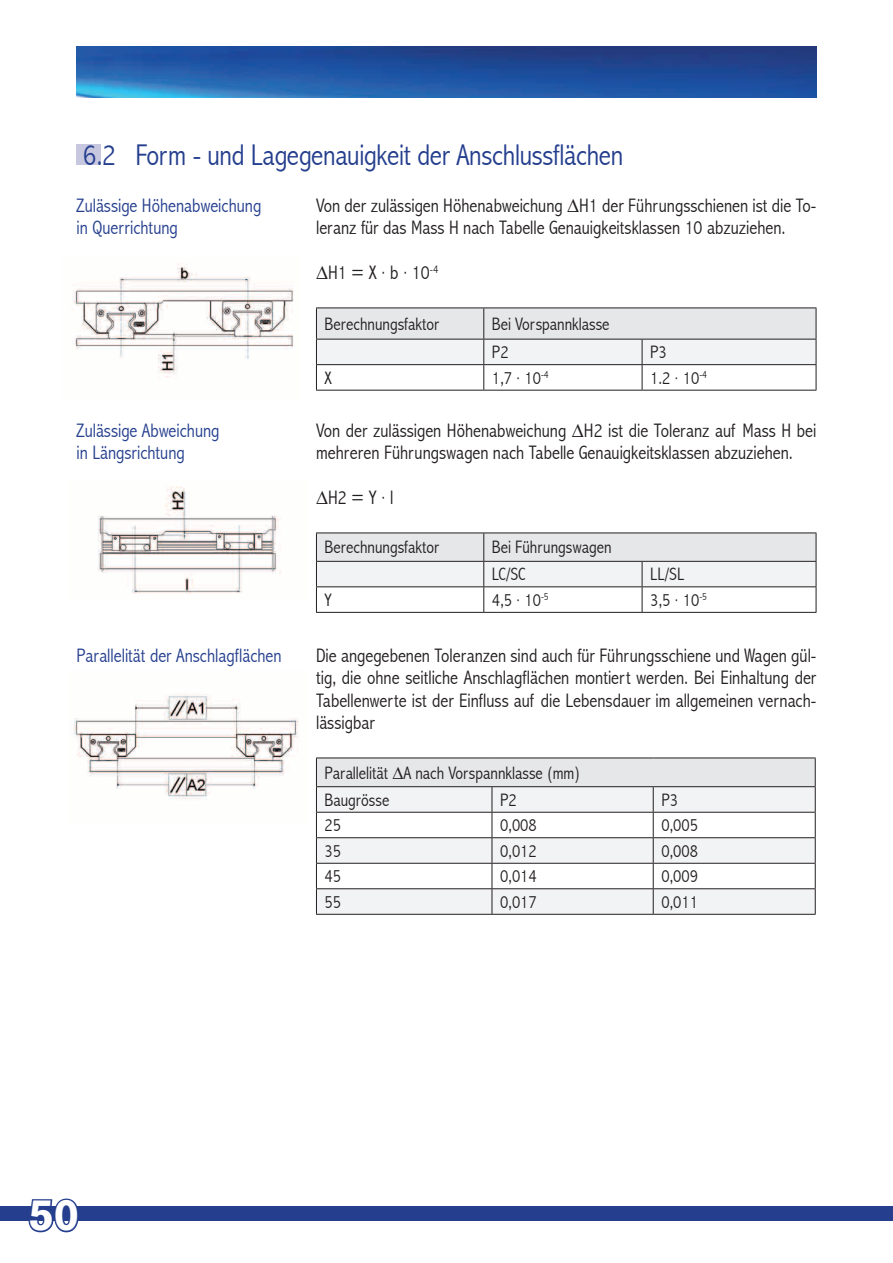
<style>
.page{position:relative;width:893px;height:1263px;background:#fff}
.page>*{position:absolute;margin:0;border:0;box-sizing:border-box;transform-origin:0 0}
.t1{font:700 43.5px "Ad Grotesk SB";color:#fff}
.t2{font:300 condensed 30px "Abadi";letter-spacing:-.01em;color:#253f8e}
.t3{font:300 condensed 19.5px/22.5px "Abadi";color:#231f20}
.t4{font:300 condensed 19.5px "Abadi";color:#253f8e}
.t5{font:300 condensed 18px "Abadi";color:#231f20}
</style>
<div class="page">
<div style="left:0;top:1205px;width:893px;height:15px;background:#253f8e"></div>
<svg style="left:27px;top:1198px;width:53px;height:35px"></svg>
<img style="left:77px;top:46px;width:739px;height:52px">
<hr style="left:316px;top:390px;width:168px;height:1px;background:#231f20">
<hr style="left:484px;top:390px;width:158px;height:1px;background:#231f20">
<hr style="left:642px;top:390px;width:174px;height:1px;background:#231f20">
<hr style="left:316px;top:307px;width:168px;height:1px;background:#231f20">
<hr style="left:484px;top:307px;width:158px;height:1px;background:#231f20">
<hr style="left:642px;top:307px;width:174px;height:1px;background:#231f20">
<svg style="left:316px;top:308px;width:501px;height:82px"></svg>
<hr style="left:316px;top:364px;width:168px;height:1px;background:#231f20">
<hr style="left:484px;top:364px;width:158px;height:1px;background:#231f20">
<hr style="left:642px;top:364px;width:174px;height:1px;background:#231f20">
<hr style="left:316px;top:612px;width:168px;height:1px;background:#231f20">
<hr style="left:484px;top:612px;width:158px;height:1px;background:#231f20">
<hr style="left:642px;top:612px;width:174px;height:1px;background:#231f20">
<hr style="left:316px;top:532px;width:168px;height:1px;background:#231f20">
<hr style="left:484px;top:532px;width:158px;height:1px;background:#231f20">
<hr style="left:642px;top:532px;width:174px;height:1px;background:#231f20">
<svg style="left:316px;top:533px;width:501px;height:79px"></svg>
<hr style="left:316px;top:586px;width:168px;height:1px;background:#231f20">
<hr style="left:484px;top:586px;width:158px;height:1px;background:#231f20">
<hr style="left:642px;top:586px;width:174px;height:1px;background:#231f20">
<div style="left:316px;top:758px;width:499px;height:29px;background:#e6e7e9"></div>
<svg style="left:317px;top:787px;width:498px;height:127px;fill:#f2f3f4"></svg>
<hr style="left:316px;top:757px;width:176px;height:1px;background:#231f20">
<hr style="left:492px;top:757px;width:161px;height:1px;background:#231f20">
<hr style="left:653px;top:757px;width:163px;height:1px;background:#231f20">
<hr style="left:316px;top:786px;width:176px;height:1px;background:#231f20">
<hr style="left:492px;top:786px;width:161px;height:1px;background:#231f20">
<hr style="left:653px;top:786px;width:163px;height:1px;background:#231f20">
<hr style="left:316px;top:812px;width:176px;height:1px;background:#231f20">
<hr style="left:492px;top:812px;width:161px;height:1px;background:#231f20">
<hr style="left:653px;top:812px;width:163px;height:1px;background:#231f20">
<hr style="left:316px;top:837px;width:176px;height:1px;background:#231f20">
<hr style="left:492px;top:837px;width:161px;height:1px;background:#231f20">
<hr style="left:653px;top:837px;width:163px;height:1px;background:#231f20">
<hr style="left:316px;top:863px;width:176px;height:1px;background:#231f20">
<hr style="left:492px;top:863px;width:161px;height:1px;background:#231f20">
<hr style="left:653px;top:863px;width:163px;height:1px;background:#231f20">
<svg style="left:316px;top:758px;width:1px;height:156px"></svg>
<hr style="left:316px;top:888px;width:176px;height:1px;background:#231f20">
<hr style="left:492px;top:888px;width:161px;height:1px;background:#231f20">
<hr style="left:653px;top:888px;width:163px;height:1px;background:#231f20">
<svg style="left:492px;top:787px;width:1px;height:127px"></svg>
<svg style="left:653px;top:787px;width:1px;height:127px"></svg>
<svg style="left:815px;top:758px;width:1px;height:156px"></svg>
<hr style="left:316px;top:914px;width:176px;height:1px;background:#231f20">
<hr style="left:492px;top:914px;width:161px;height:1px;background:#231f20">
<hr style="left:653px;top:914px;width:163px;height:1px;background:#231f20">
<div style="left:77px;top:145px;width:24px;height:20px;background:#c7c7e0"></div>
<img style="left:72px;top:263px;width:222px;height:115px">
<img style="left:98px;top:486px;width:183px;height:108px">
<img style="left:73px;top:694px;width:226px;height:106px">
<p class="t2" style="left:83px;top:137px;width:542px">6.2 Form - und Lagegenauigkeit der Anschlussflächen</p>
<p class="t4" style="left:77px;top:194px;width:186px">Zulässige Höhenabweichung</p>
<p class="t4" style="left:77px;top:216px;width:103px">in Querrichtung</p>
<p class="t3" style="left:316px;top:194px;width:502px">Von der zulässigen Höhenabweichung ΔH1 der Führungsschienen ist die To&shy;leranz für das Mass H nach Tabelle Genauigkeitsklassen 10 abzuziehen.</p>
<p class="t3" style="left:316px;top:261px;width:124px">ΔH1=X∙b∙10<sup>-4</sup></p>
<p class="t5" style="left:325px;top:313px;width:116px">Berechnungsfaktor</p>
<p class="t5" style="left:492px;top:313px;width:119px">Bei Vorspannklasse</p>
<p class="t5" style="left:492px;top:342px;width:18px">P2</p>
<p class="t5" style="left:650px;top:342px;width:18px">P3</p>
<p class="t5" style="left:325px;top:367px;width:9px">X</p>
<p class="t5" style="left:492px;top:367px;width:58px">1,7 ∙ 10<sup>-4</sup></p>
<p class="t5" style="left:650px;top:367px;width:58px">1.2 ∙ 10<sup>-4</sup></p>
<p class="t3" style="left:316px;top:419px;width:502px">Von der zulässigen Höhenabweichung ΔH2 ist die Toleranz auf Mass H bei mehreren Führungswagen nach Tabelle Genauigkeitsklassen abzuziehen.</p>
<p class="t3" style="left:316px;top:486px;width:79px">ΔH2=Y∙l</p>
<p class="t5" style="left:325px;top:537px;width:116px">Berechnungsfaktor</p>
<p class="t5" style="left:492px;top:537px;width:121px">Bei Führungswagen</p>
<p class="t5" style="left:492px;top:564px;width:35px">LC/SC</p>
<p class="t5" style="left:650px;top:564px;width:35px">LL/SL</p>
<p class="t5" style="left:325px;top:589px;width:9px">Y</p>
<p class="t5" style="left:492px;top:589px;width:58px">4,5 ∙ 10<sup>-5</sup></p>
<p class="t5" style="left:650px;top:589px;width:58px">3,5 ∙ 10<sup>-5</sup></p>
<p class="t3" style="left:316px;top:644px;width:502px;text-align:justify">Die angegebenen Toleranzen sind auch für Führungsschiene und Wagen gül&shy;tig, die ohne seitliche Anschlagflächen montiert werden. Bei Einhaltung der Tabellenwerte ist der Einfluss auf die Lebensdauer im allgemeinen vernach&shy;lässigbar</p>
<p class="t5" style="left:325px;top:762px;width:257px">Parallelität ΔA nach Vorspannklasse (mm)</p>
<p class="t5" style="left:325px;top:789px;width:66px">Baugrösse</p>
<p class="t5" style="left:500px;top:789px;width:18px">P2</p>
<p class="t5" style="left:661px;top:789px;width:18px">P3</p>
<p class="t5" style="left:325px;top:815px;width:18px">25</p>
<p class="t5" style="left:500px;top:815px;width:38px">0,008</p>
<p class="t5" style="left:661px;top:815px;width:38px">0,005</p>
<p class="t5" style="left:325px;top:840px;width:18px">35</p>
<p class="t5" style="left:500px;top:840px;width:38px">0,012</p>
<p class="t5" style="left:661px;top:840px;width:38px">0,008</p>
<p class="t5" style="left:325px;top:866px;width:18px">45</p>
<p class="t5" style="left:500px;top:866px;width:38px">0,014</p>
<p class="t5" style="left:661px;top:866px;width:38px">0,009</p>
<p class="t5" style="left:325px;top:891px;width:18px">55</p>
<p class="t5" style="left:500px;top:891px;width:38px">0,017</p>
<p class="t5" style="left:661px;top:891px;width:38px">0,011</p>
<p class="t4" style="left:77px;top:419px;width:145px">Zulässige Abweichung</p>
<p class="t4" style="left:77px;top:441px;width:110px">in Längsrichtung</p>
<p class="t4" style="left:77px;top:644px;width:207px">Parallelität der Anschlagflächen</p>
<h1 class="t1" style="left:29px;top:1188px;width:52px">50</h1>
</div>
